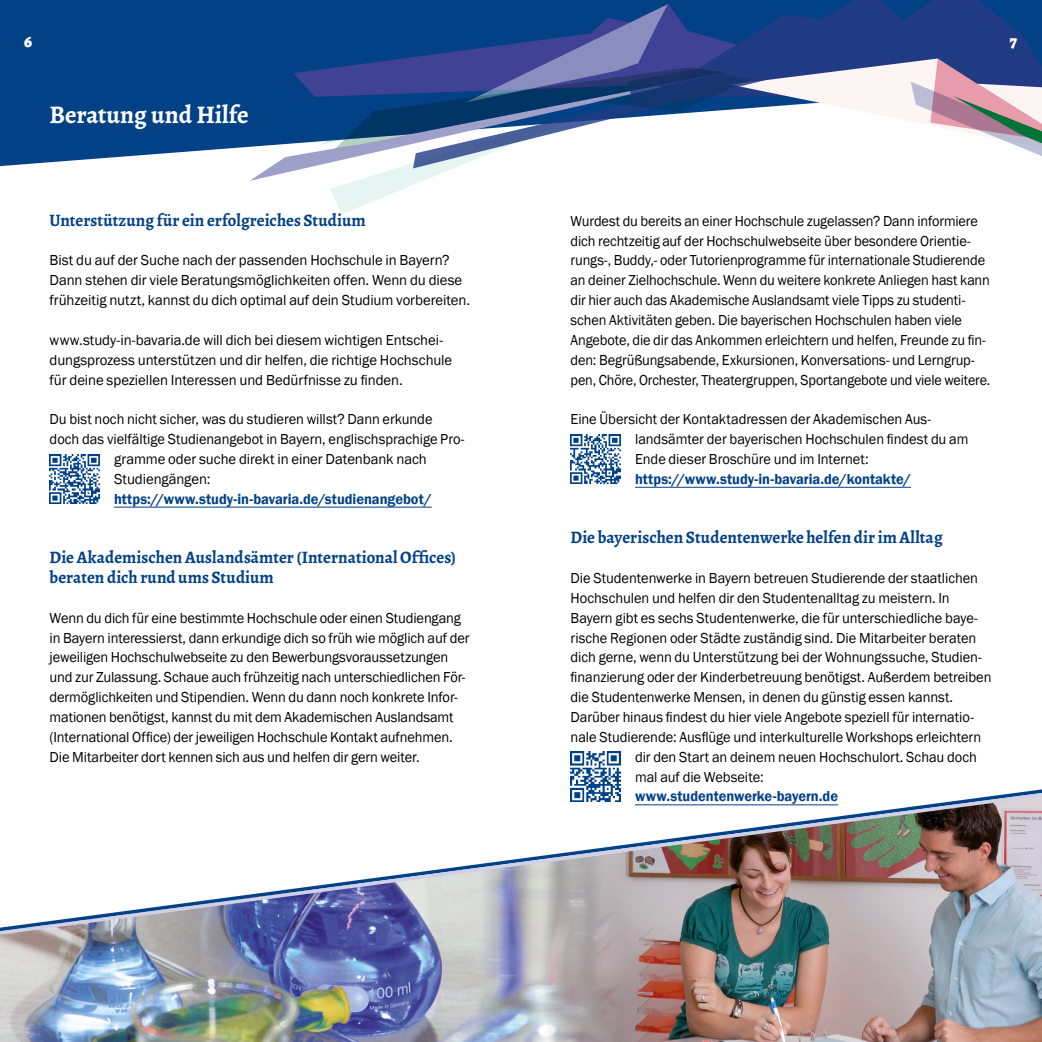
<style>
.page{position:relative;width:1042px;height:1042px;background:#fff}
.page>*{position:absolute;margin:0;border:0;box-sizing:border-box;transform-origin:0 0}
.t1{font:700 25.38px "Alegreya";letter-spacing:-.005em;color:#fff}
.t2{font:700 17.5px/19.8px "Alegreya";color:#034187}
.t3{font:900 17.5px "Alegreya";color:#fff}
.t4{font:14.88px/19.8px "Franklin Gothic";letter-spacing:-.005em;color:#000}
.t5{font:14.88px/19.8px "Franklin Gothic";letter-spacing:-.005em;color:#000;scale:.96 1}
.t6{font:600 14.88px "Franklin Gothic";color:#034187}
</style>
<div class="page">
<img style="left:632px;top:945px;width:410px;height:97px">
<img style="left:0;top:945px;width:632px;height:97px">
<div style="left:0;top:0;width:413px;height:166px;background:#034187"></div>
<svg style="left:413px;top:0;width:544px;height:4px;background:#064086"></svg>
<svg style="left:249px;top:4px;width:793px;height:210px"></svg>
<hr style="left:114px;top:507px;width:318px;height:1px;background:#034187">
<hr style="left:635px;top:487px;width:276px;height:1px;background:#034187">
<img style="left:50px;top:454px;width:49px;height:50px">
<img style="left:570px;top:434px;width:50px;height:50px">
<img style="left:570px;top:752px;width:50px;height:33px">
<img style="left:0;top:788px;width:1042px;height:157px">
<p class="t3" style="left:24px;top:29px;width:10px">6</p>
<p class="t3" style="left:1009px;top:29px;width:9px">7</p>
<h1 class="t1" style="left:50px;top:98px;width:200px">Beratung und Hilfe</h1>
<p class="t2" style="left:50px;top:210px;width:318px">Unterstützung für ein erfolgreiches Studium</p>
<p class="t4" style="left:50px;top:251px;width:422px">Bist du auf der Suche nach der passenden Hochschule in Bayern?<br>Dann stehen dir viele Beratungsmöglichkeiten offen. Wenn du diese frühzeitig nutzt, kannst du dich optimal auf dein Studium vorbereiten.</p>
<p class="t4" style="left:50px;top:330px;width:404px">www.study-in-bavaria.de will dich bei diesem wichtigen Entschei&shy;dungsprozess unterstützen und dir helfen, die richtige Hochschule für deine speziellen Interessen und Bedürfnisse zu finden.</p>
<p class="t4" style="left:50px;top:410px;width:384px">Du bist noch nicht sicher, was du studieren willst? Dann erkunde</p>
<p class="t4" style="left:50px;top:429px;width:416px">doch das vielfältige Studienangebot in Bayern, englischsprachige Pro-</p>
<p class="t4" style="left:114px;top:449px;width:314px">gramme oder suche direkt in einer Datenbank nach</p>
<p class="t4" style="left:114px;top:469px;width:98px">Studiengängen:</p>
<p class="t6" style="left:114px;top:489px;width:319px">https://www.study-in-bavaria.de/studienangebot/</p>
<p class="t2" style="left:50px;top:547px;width:408px">Die Akademischen Auslandsämter (International Offices) beraten dich rund ums Studium</p>
<p class="t4" style="left:50px;top:608px;width:421px">Wenn du dich für eine bestimmte Hochschule oder einen Studiengang in Bayern interessierst, dann erkundige dich so früh wie möglich auf der jeweiligen Hochschulwebseite zu den Bewerbungsvoraussetzungen und zur Zulassung. Schaue auch frühzeitig nach unterschiedlichen För&shy;dermöglichkeiten und Stipendien. Wenn du dann noch konkrete Infor&shy;mationen benötigst, kannst du mit dem Akademischen Auslandsamt (International Office) der jeweiligen Hochschule Kontakt aufnehmen.<br>Die Mitarbeiter dort kennen sich aus und helfen dir gern weiter.</p>
<p class="t5" style="left:570px;top:211px;width:439px">Wurdest du bereits an einer Hochschule zugelassen? Dann informiere dich rechtzeitig auf der Hochschulwebseite über besondere Orientie&shy;rungs-, Buddy,- oder Tutorienprogramme für internationale Studierende an deiner Zielhochschule. Wenn du weitere konkrete Anliegen hast kann dir hier auch das Akademische Auslandsamt viele Tipps zu studenti&shy;schen Aktivitäten geben. Die bayerischen Hochschulen haben viele Angebote, die dir das Ankommen erleichtern und helfen, Freunde zu fin&shy;den: Begrüßungsabende, Exkursionen, Konversations- und Lerngrup&shy;pen, Chöre, Orchester, Theatergruppen, Sportangebote und viele weitere.</p>
<p class="t4" style="left:635px;top:410px;width:335px;text-indent:-64px">Eine Übersicht der Kontaktadressen der Akademischen Aus&shy;landsämter der bayerischen Hochschulen findest du am<br>Ende dieser Broschüre und im Internet:</p>
<p class="t6" style="left:635px;top:470px;width:277px">https://www.study-in-bavaria.de/kontakte/</p>
<p class="t2" style="left:570px;top:528px;width:373px">Die bayerischen Studentenwerke helfen dir im Alltag</p>
<p class="t4" style="left:570px;top:568px;width:409px">Die Studentenwerke in Bayern betreuen Studierende der staatlichen</p>
<p class="t4" style="left:570px;top:588px;width:381px">Hochschulen und helfen dir den Studentenalltag zu meistern. In</p>
<p class="t4" style="left:570px;top:608px;width:409px">Bayern gibt es sechs Studentenwerke, die für unterschiedliche baye-</p>
<p class="t4" style="left:570px;top:628px;width:407px">rische Regionen oder Städte zuständig sind. Die Mitarbeiter beraten</p>
<p class="t4" style="left:570px;top:648px;width:413px">dich gerne, wenn du Unterstützung bei der Wohnungssuche, Studien-</p>
<p class="t4" style="left:570px;top:668px;width:422px">finanzierung oder der Kinderbetreuung benötigst. Außerdem betreiben</p>
<p class="t4" style="left:570px;top:687px;width:384px">die Studentenwerke Mensen, in denen du günstig essen kannst.</p>
<p class="t4" style="left:570px;top:707px;width:405px">Darüber hinaus findest du hier viele Angebote speziell für internatio-</p>
<p class="t4" style="left:570px;top:727px;width:412px">nale Studierende: Ausflüge und interkulturelle Workshops erleichtern</p>
<p class="t4" style="left:635px;top:747px;width:343px">dir den Start an deinem neuen Hochschulort. Schau doch</p>
<p class="t4" style="left:635px;top:767px;width:130px">mal auf die Webseite:</p>
<p class="t6" style="left:635px;top:787px;width:204px">www.studentenwerke-bayern.de</p>
</div>
